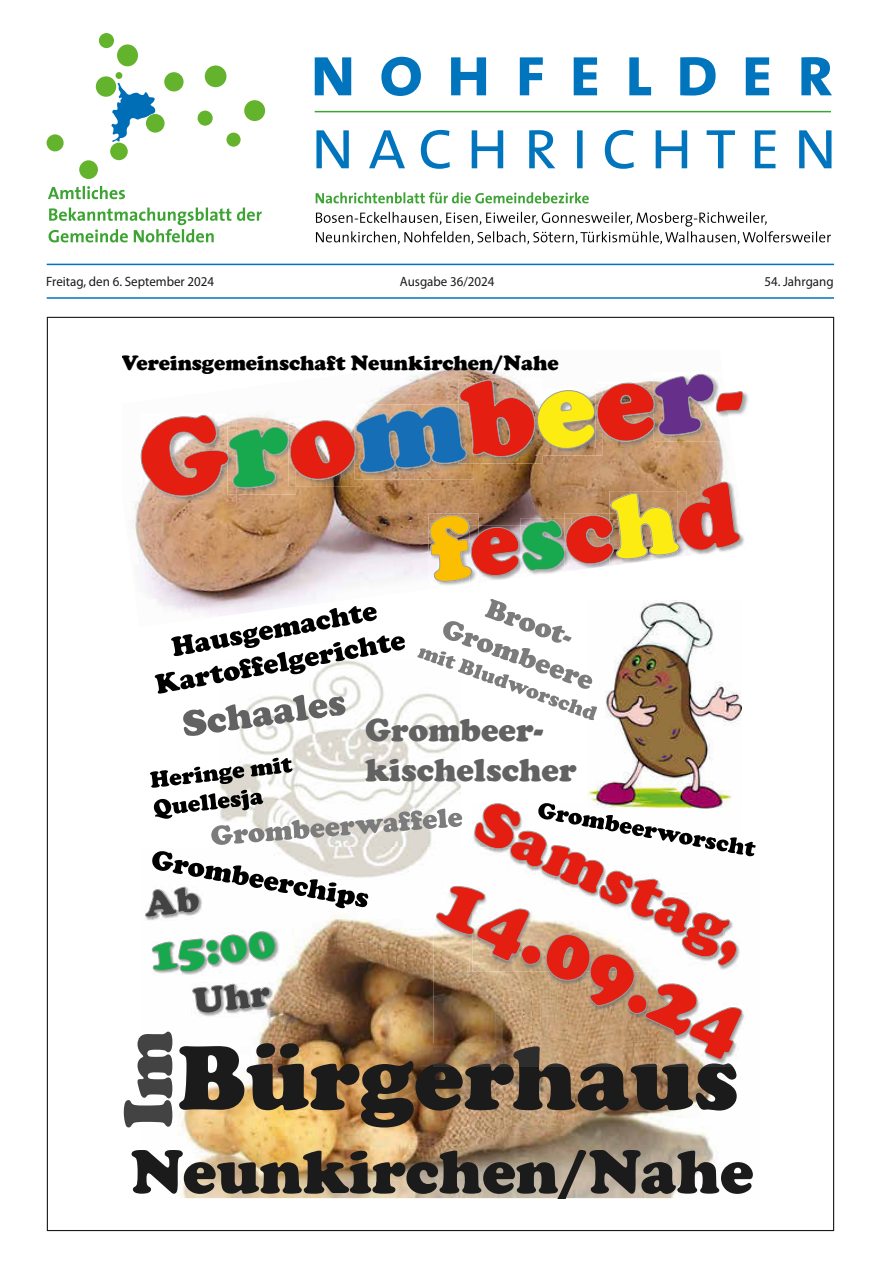
<style>
.page{position:relative;width:881px;height:1263px;background:#fff}
.page>*{position:absolute;margin:0;border:0;box-sizing:border-box;transform-origin:0 0}
.t1{font:900 94.35px "Cooper";color:#1b1b1b}
.t2{font:900 70.65px "Cooper";color:#434343}
.t3{font:900 63.6px "Cooper";color:#1b1b1b}
.t4{font:900 33px/39.6px "Cooper";color:#626262}
.t5{font:900 21.15px "Cooper";color:#000}
.t6{font:13.5px "Myriad Pro";color:#1a1a18;scale:.96 1}
</style>
<div class="page">
<svg style="left:316px;top:130px;width:515px;height:39px"></svg>
<svg style="left:314px;top:57px;width:517px;height:39px"></svg>
<hr style="left:314px;top:111px;width:516px;height:1px;background:#3da434">
<svg style="left:316px;top:212px;width:514px;height:32px"></svg>
<svg style="left:315px;top:192px;width:273px;height:11px"></svg>
<svg style="left:48px;top:208px;width:213px;height:34px"></svg>
<svg style="left:48px;top:186px;width:77px;height:13px"></svg>
<hr style="left:47px;top:264px;width:786px;height:1px;background:#0075be">
<hr style="left:47px;top:297px;width:786px;height:2px;background:#0075be">
<svg style="left:111px;top:82px;width:45px;height:60px"></svg>
<div style="left:96px;top:76px;width:20px;height:21px;background:#64b32c;border-radius:50%"></div>
<div style="left:115px;top:72px;width:7px;height:7px;background:#64b32c;border-radius:50%"></div>
<div style="left:47px;top:134px;width:17px;height:17px;background:#64b32c;border-radius:50%"></div>
<div style="left:146px;top:114px;width:18px;height:19px;background:#64b32c;border-radius:50%"></div>
<div style="left:226px;top:133px;width:14px;height:14px;background:#64b32c;border-radius:50%"></div>
<div style="left:110px;top:143px;width:18px;height:17px;background:#64b32c;border-radius:50%"></div>
<div style="left:205px;top:65px;width:21px;height:22px;background:#64b32c;border-radius:50%"></div>
<div style="left:79px;top:160px;width:19px;height:19px;background:#64b32c;border-radius:50%"></div>
<div style="left:117px;top:44px;width:21px;height:22px;background:#64b32c;border-radius:50%"></div>
<div style="left:164px;top:72px;width:19px;height:19px;background:#64b32c;border-radius:50%"></div>
<div style="left:197px;top:111px;width:15px;height:15px;background:#64b32c;border-radius:50%"></div>
<div style="left:244px;top:100px;width:21px;height:21px;background:#64b32c;border-radius:50%"></div>
<div style="left:99px;top:33px;width:15px;height:15px;background:#64b32c;border-radius:50%"></div>
<img style="left:177px;top:847px;width:579px;height:351px">
<img style="left:220px;top:695px;width:240px;height:185px">
<img style="left:132px;top:359px;width:373px;height:247px">
<img style="left:743px;top:392px;width:5px;height:21px">
<img style="left:428px;top:582px;width:50px;height:6px">
<img style="left:140px;top:374px;width:603px;height:208px">
<img style="left:433px;top:1043px;width:303px;height:23px">
<svg style="left:436px;top:885px;width:306px;height:175px;background:#c38b70"></svg>
<img style="left:177px;top:930px;width:103px;height:46px">
<svg style="left:151px;top:931px;width:125px;height:92px"></svg>
<img style="left:587px;top:600px;width:154px;height:203px">
<svg style="left:474px;top:803px;width:281px;height:163px"></svg>
<svg style="left:155px;top:606px;width:250px;height:130px"></svg>
<svg style="left:417px;top:599px;width:180px;height:121px"></svg>
<svg style="left:145px;top:851px;width:223px;height:70px"></svg>
<svg style="left:150px;top:758px;width:312px;height:87px"></svg>
<p class="t6" style="left:46px;top:273px;width:176px">Freitag, den 6. September 2024</p>
<p class="t6" style="left:399px;top:273px;width:100px">Ausgabe 36/2024</p>
<p class="t6" style="left:764px;top:273px;width:74px">54. Jahrgang</p>
<h3 class="t5" style="left:121px;top:351px;width:438px">Vereinsgemeinschaft Neunkirchen/Nahe</h3>
<h3 class="t4" style="left:365px;top:711px;width:213px">Grombeer&shy;kischelscher</h3>
<h2 class="t2" style="left:107px;top:1128px;width:99px;rotate:-90deg">Im</h2>
<h1 class="t1" style="left:178px;top:1023px;width:562px">Bürgerhaus</h1>
<h3 class="t3" style="left:131px;top:1135px;width:624px">Neunkirchen/Nahe</h3>
</div>
